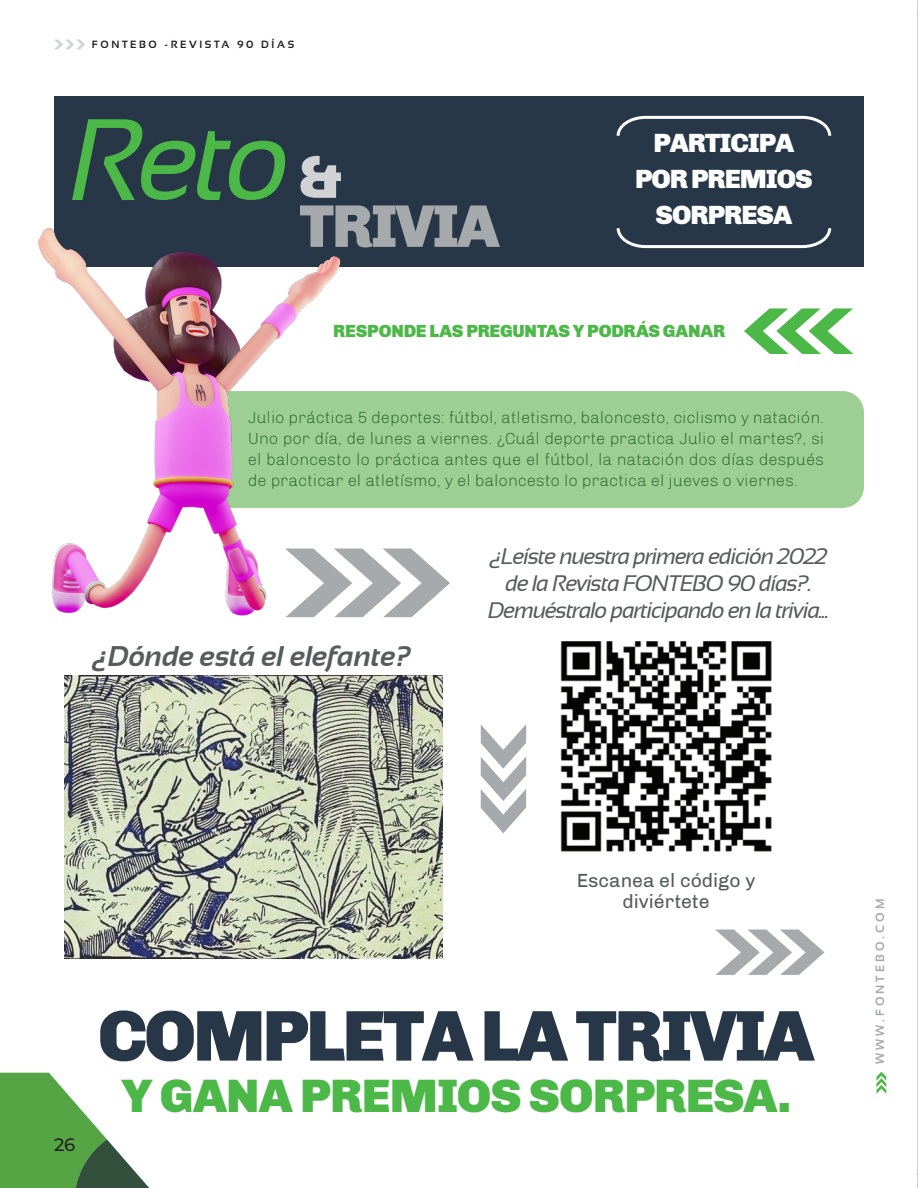
<style>
.page{position:relative;width:918px;height:1188px;background:#fff}
.page>*{position:absolute;margin:0;border:0;box-sizing:border-box;transform-origin:0 0}
.t1{font:italic 115.65px "Sansation";color:#4cb848}
.t2{font:900 72px "Chivo";letter-spacing:-.04em;color:#283747}
.t3{font:900 60.3px "Chivo";letter-spacing:-.04em;color:#a7aaac}
.t4{font:900 60.3px "Chivo";color:#d1d2d4}
.Caption_1{font:900 48px "Chivo";letter-spacing:-.02em;color:#4cb848}
.t5{font:italic 700 28.5px "Sansation";color:#585a5c}
.t6{font:900 27px "Chivo";letter-spacing:-.04em;color:#fff}
.t7{font:italic 22.5px/27px "Sansation";letter-spacing:-.05em;color:#585a5c;text-align:center}
.t8{font:19.5px/21px "Chivo";color:#585a5c;text-align:center}
.Caption_1-2{font:900 18px "Chivo";letter-spacing:-.015em;color:#4cb848}
.t9{font:500 18px "Montserrat";color:#231f20}
.t10{font:300 16.5px/21px "Chivo";color:#29662e;text-align:justify}
.t11{font:700 12px "Sansation";letter-spacing:.25em;color:#a7aaac}
.t12{font:700 10.5px "Sansation";letter-spacing:.25em;color:#231f20}
</style>
<div class="page">
<svg style="left:0;top:1073px;width:149px;height:115px"></svg>
<svg style="left:55px;top:40px;width:30px;height:9px"></svg>
<div style="left:192px;top:391px;width:672px;height:117px;background:#9dcf95;border-radius:21px"></div>
<div style="left:54px;top:97px;width:810px;height:170px;background:#283747"></div>
<img style="left:38px;top:228px;width:323px;height:457px">
<svg style="left:744px;top:308px;width:109px;height:46px"></svg>
<svg style="left:876px;top:1072px;width:10px;height:22px"></svg>
<img style="left:65px;top:676px;width:377px;height:283px">
<svg style="left:285px;top:549px;width:165px;height:68px"></svg>
<svg style="left:616px;top:115px;width:216px;height:21px"></svg>
<svg style="left:616px;top:228px;width:216px;height:21px"></svg>
<img style="left:560px;top:641px;width:212px;height:211px">
<svg style="left:715px;top:930px;width:109px;height:45px"></svg>
<svg style="left:481px;top:724px;width:45px;height:109px"></svg>
<svg style="left:917px;top:0;width:1px;height:1188px"></svg>
<p class="t12" style="left:92px;top:39px;width:204px">FONTEBO -REVISTA 90 DÍAS</p>
<p class="t1" style="left:70px;top:95px;width:223px">Reto</p>
<p class="t4" style="left:299px;top:141px;width:45px">&amp;</p>
<p class="t3" style="left:299px;top:190px;width:202px">TRIVIA</p>
<p class="t6" style="left:653px;top:127px;width:142px">PARTICIPA</p>
<p class="t6" style="left:635px;top:163px;width:179px">POR PREMIOS</p>
<p class="t6" style="left:656px;top:199px;width:138px">SORPRESA</p>
<p class="Caption_1-2" style="left:333px;top:320px;width:394px">RESPONDE LAS PREGUNTAS Y PODRÁS GANAR</p>
<p class="t10" style="left:248px;top:407px;width:578px">Julio práctica 5 deportes: fútbol, atletismo, baloncesto, ciclismo y natación.<br>Uno por día, de lunes a viernes. ¿Cuál deporte practica Julio el martes?, si el baloncesto lo práctica antes que el fútbol, la natación dos días después de practicar el atletísmo, y el baloncesto lo practica el jueves o viernes.</p>
<p class="t5" style="left:93px;top:640px;width:320px">¿Dónde está el elefante?</p>
<p class="t7" style="left:488px;top:543px;width:343px">¿Leíste nuestra primera edición 2022 de la Revista FONTEBO 90 días?.<br>Demuéstralo participando en la trivia...</p>
<p class="t8" style="left:577px;top:870px;width:180px">Escanea el código y diviértete</p>
<p class="t9" style="left:54px;top:1132px;width:23px">26</p>
<p class="t2" style="left:98px;top:993px;width:718px">COMPLETA LA TRIVIA</p>
<p class="Caption_1" style="left:121px;top:1067px;width:671px">Y GANA PREMIOS SORPRESA.</p>
<p class="t11" style="left:873px;top:1064px;width:167px;rotate:-90deg">WWW.FONTEBO.COM</p>
</div>
